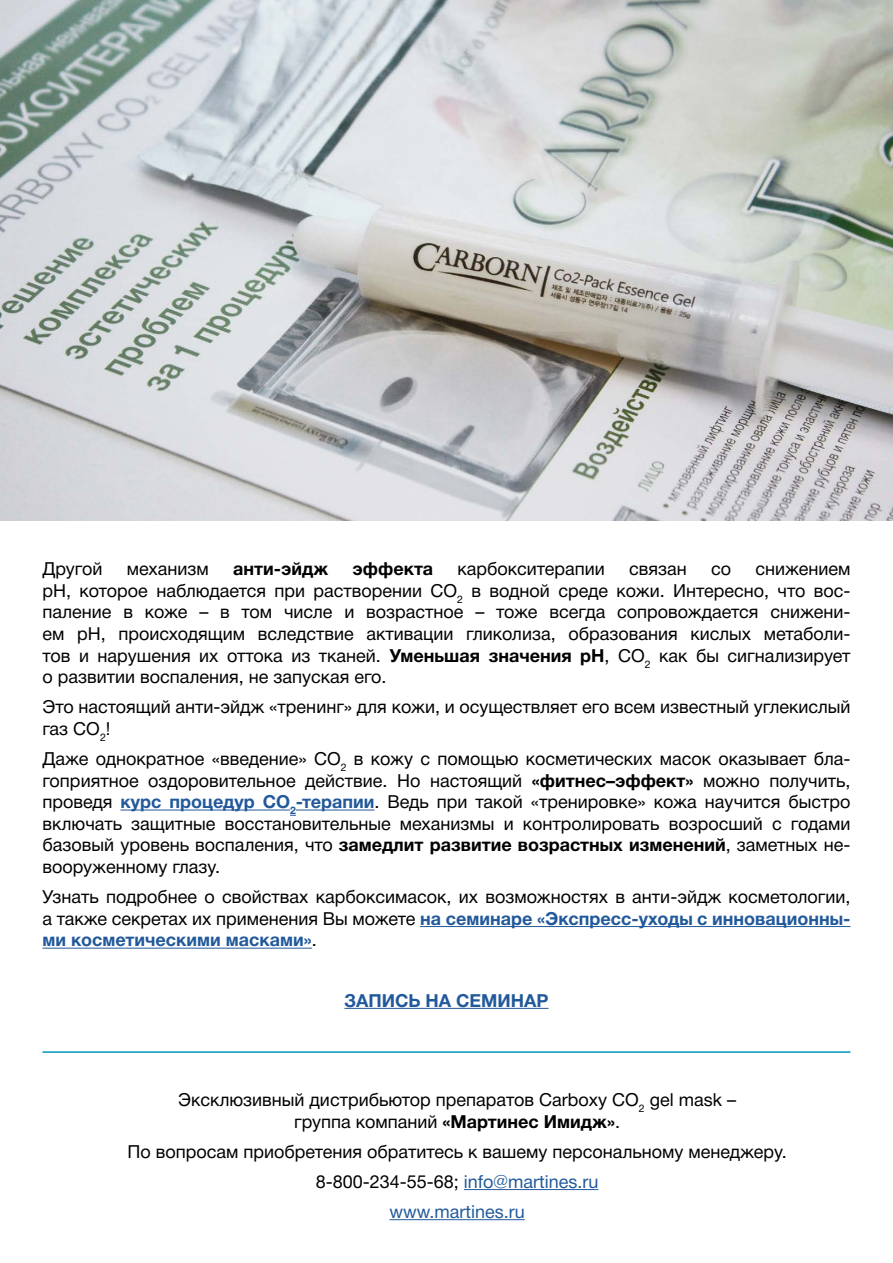
<style>
.page{position:relative;width:893px;height:1263px;background:#fff}
.page>*{position:absolute;margin:0;border:0;box-sizing:border-box;transform-origin:0 0}
.t1{font:18px/21.6px "Helvetica Neue Cyr";color:#000;text-align:justify}
.t2{font:700 18px "Helvetica Neue Cyr";color:#000}
.t3{font:700 18px "Helvetica Neue Cyr";color:#22599b}
.s1{font-weight:700}
.s2{font-weight:700;color:#22599b}
.s3{color:#22599b}
</style>
<div class="page">
<hr style="left:43px;top:1051px;width:807px;height:2px;background:#0093bd">
<hr style="left:121px;top:809px;width:169px;height:1px;background:#22599b">
<hr style="left:296px;top:809px;width:79px;height:1px;background:#22599b">
<hr style="left:420px;top:926px;width:430px;height:1px;background:#22599b">
<hr style="left:43px;top:948px;width:269px;height:1px;background:#22599b">
<hr style="left:344px;top:1008px;width:204px;height:1px;background:#22599b">
<img style="left:1px;top:1px;width:891px;height:519px">
<hr style="left:464px;top:1189px;width:134px;height:1px;background:#22599b">
<hr style="left:389px;top:1219px;width:136px;height:1px;background:#22599b">
<p class="t1" style="left:43px;top:558px;width:61px">Другой</p>
<p class="t1" style="left:127px;top:558px;width:84px">механизм</p>
<p class="t2" style="left:233px;top:559px;width:97px">анти-эйдж</p>
<p class="t2" style="left:353px;top:559px;width:82px">эффекта</p>
<p class="t1" style="left:457px;top:558px;width:149px">карбокситерапии</p>
<p class="t1" style="left:629px;top:558px;width:59px">связан</p>
<p class="t1" style="left:711px;top:558px;width:21px">со</p>
<p class="t1" style="left:43px;top:558px;width:809px;text-indent:713px">снижением рН, которое наблюдается при растворении СО<sub>2</sub> в водной среде кожи. Интересно, что вос&shy;паление в коже – в том числе и возрастное – тоже всегда сопровождается снижени&shy;ем рН, происходящим вследствие активации гликолиза, образования кислых метаболи&shy;тов и нарушения их оттока из тканей. <span class="s1">Уменьшая значения рН</span>, СО<sub>2</sub> как бы сигнализирует о развитии воспаления, не запуская его.</p>
<p class="t1" style="left:43px;top:696px;width:809px">Это настоящий анти-эйдж «тренинг» для кожи, и осуществляет его всем известный углекислый газ СО<sub>2</sub>!</p>
<p class="t1" style="left:43px;top:748px;width:809px">Даже однократное «введение» СО<sub>2</sub> в кожу с помощью косметических масок оказывает бла&shy;гоприятное оздоровительное действие. Но настоящий <span class="s1">«фитнес–эффект»</span> можно получить, проведя <span class="s2">курс процедур СО</span><sub>2</sub><span class="s2">-терапии</span>. Ведь при такой «тренировке» кожа научится быстро включать защитные восстановительные механизмы и контролировать возросший с годами базовый уровень воспаления, что <span class="s1">замедлит развитие возрастных изменений</span>, заметных не&shy;вооруженному глазу.</p>
<p class="t1" style="left:43px;top:886px;width:809px">Узнать подробнее о свойствах карбоксимасок, их возможностях в анти-эйдж косметологии, а также секретах их применения Вы можете <span class="s2">на семинаре «Экспресс-уходы с инновационны&shy;ми косметическими масками»</span>.</p>
<p class="t3" style="left:344px;top:990px;width:206px">ЗАПИСЬ НА СЕМИНАР</p>
<p class="t1" style="left:178px;top:1089px;width:559px;text-align:center">Эксклюзивный дистрибьютор препаратов Carboxy CO<sub>2</sub> gel mask – группа компаний <span class="s1">«Мартинес Имидж»</span>.</p>
<p class="t1" style="left:127px;top:1136px;width:661px;line-height:30.2px;text-align:center">По вопросам приобретения обратитесь к вашему персональному менеджеру.<br>8-800-234-55-68; <span class="s3">info@martines.ru<br>www.martines.ru</span></p>
</div>
